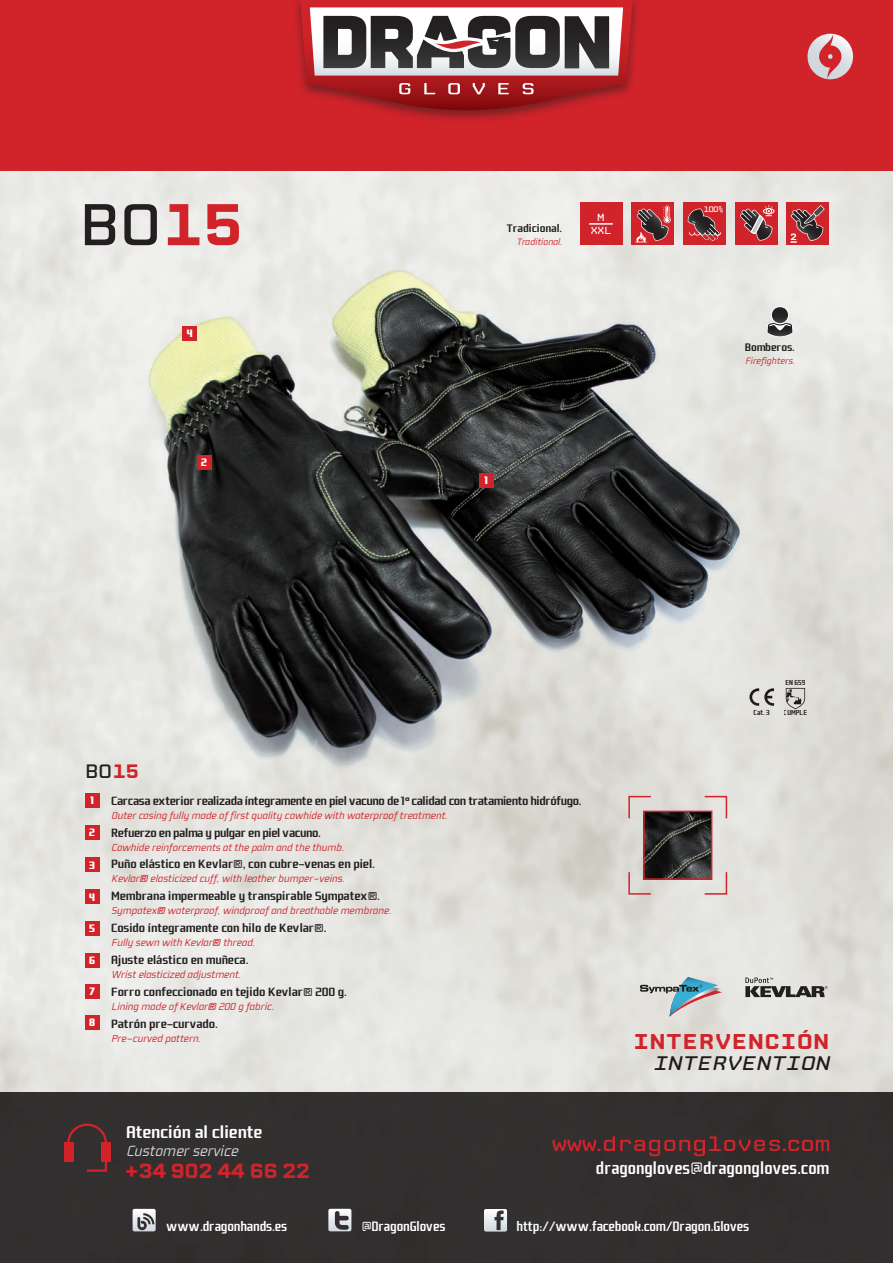
<style>
.page{position:relative;width:893px;height:1263px;background:#fff}
.page>*{position:absolute;margin:0;border:0;box-sizing:border-box;transform-origin:0 0}
.t1{font:60px "CP Mono v 07 Plain";color:#231f20;scale:1.05 1}
.t2{font:700 21.9px "CP Mono v 07";letter-spacing:.03em;color:#d1232a;scale:1.1 1}
.t3{font:700 21px "CP Mono v 07";letter-spacing:-.025em;color:#d1232a;scale:1.05 1}
.t4{font:italic 20.1px "CP Mono v 07 Plain";color:#231f20;scale:1.1 1}
.t5{font:19.8px "CP Mono v 07 Plain";color:#231f20;scale:1.05 1}
.t6{font:500 18.9px "Fragma";color:#fff}
.t7{font:500 18.9px "Fragma";color:#fff;scale:1.1 1}
.t8{font:italic 300 16.8px "Fragma";letter-spacing:-.01em;color:#cfd8dd;scale:1.1 1}
.t9{font:500 15px "Fragma";letter-spacing:-.01em;color:#fff}
.t10{font:500 13.2px "Fragma";letter-spacing:-.01em;color:#231f20;scale:1.1 1}
.t11{font:500 13.2px "Fragma";letter-spacing:-.03em;color:#231f20;scale:1.1 1}
.t12{font:500 12px "Fragma";letter-spacing:-.01em;color:#231f20;scale:1.1 1}
.t13{font:italic 300 11.55px "Fragma";letter-spacing:-.01em;color:#d1232a;scale:1.1 1}
.t14{font:900 11.55px "Fragma";color:#fff;scale:1.1 1}
.t15{font:italic 300 10.5px "Fragma";letter-spacing:-.01em;color:#d1232a;scale:1.1 1}
.t16{font:10.5px "CP Mono v 07 Plain";color:#fff}
.t17{font:9.15px "CP Mono v 07 Plain";color:#fff;scale:1.05 1}
.t18{font:8.1px "CP Mono v 07 Plain";color:#fff;scale:1.05 1}
.t19{font:500 7.95px "Fragma";color:#231f20}
.s1{font-family:"CP Mono v 07";font-weight:700;color:#d1232a}
</style>
<div class="page">
<img style="left:0;top:170px;width:893px;height:923px">
<div style="left:0;top:0;width:893px;height:170px;background:#d1232a"></div>
<svg style="left:807px;top:34px;width:46px;height:46px"></svg>
<div style="left:0;top:1093px;width:893px;height:170px;background:#332f2f"></div>
<div style="left:64px;top:1142px;width:9px;height:19px;background:#d1232a"></div>
<div style="left:101px;top:1142px;width:10px;height:19px;background:#d1232a"></div>
<svg style="left:66px;top:1123px;width:42px;height:49px"></svg>
<svg style="left:553px;top:1136px;width:276px;height:20px"></svg>
<svg style="left:328px;top:1209px;width:23px;height:22px"></svg>
<svg style="left:484px;top:1209px;width:23px;height:22px"></svg>
<svg style="left:133px;top:1209px;width:23px;height:22px"></svg>
<div style="left:291px;top:0;width:350px;height:123px;background:#231f20;opacity:.56"></div>
<svg style="left:300px;top:0;width:333px;height:110px;background:#9b5c5f"></svg>
<img style="left:83px;top:236px;width:662px;height:557px">
<div style="left:85px;top:794px;width:14px;height:14px;background:#d1232a"></div>
<div style="left:85px;top:825px;width:14px;height:14px;background:#d1232a"></div>
<div style="left:85px;top:858px;width:14px;height:14px;background:#d1232a"></div>
<div style="left:479px;top:473px;width:14px;height:14px;background:#d1232a"></div>
<div style="left:197px;top:455px;width:14px;height:14px;background:#d1232a"></div>
<svg style="left:745px;top:977px;width:82px;height:20px;background:#9a9896"></svg>
<svg style="left:640px;top:977px;width:82px;height:40px;background:#b4c1c4"></svg>
<svg style="left:767px;top:322px;width:26px;height:15px"></svg>
<svg style="left:771px;top:306px;width:18px;height:18px"></svg>
<svg style="left:772px;top:307px;width:16px;height:16px"></svg>
<div style="left:85px;top:890px;width:14px;height:14px;background:#d1232a"></div>
<div style="left:85px;top:921px;width:14px;height:14px;background:#d1232a"></div>
<div style="left:85px;top:954px;width:14px;height:14px;background:#d1232a"></div>
<div style="left:183px;top:327px;width:14px;height:14px;background:#d1232a"></div>
<div style="left:85px;top:984px;width:14px;height:14px;background:#d1232a"></div>
<div style="left:85px;top:1016px;width:14px;height:14px;background:#d1232a"></div>
<img style="left:646px;top:814px;width:63px;height:63px">
<div style="left:643px;top:811px;width:69px;height:69px;border:2px solid #d1232a"></div>
<svg style="left:703px;top:795px;width:25px;height:25px"></svg>
<svg style="left:628px;top:795px;width:24px;height:25px"></svg>
<svg style="left:628px;top:871px;width:24px;height:24px"></svg>
<svg style="left:703px;top:871px;width:25px;height:24px"></svg>
<div style="left:631px;top:203px;width:43px;height:42px;background:#d1232a"></div>
<svg style="left:635px;top:206px;width:36px;height:36px"></svg>
<div style="left:683px;top:203px;width:43px;height:42px;background:#d1232a"></div>
<svg style="left:688px;top:209px;width:33px;height:32px"></svg>
<div style="left:735px;top:203px;width:43px;height:42px;background:#d1232a"></div>
<div style="left:763px;top:208px;width:11px;height:6px;border:1px solid #fff;border-radius:50%"></div>
<svg style="left:740px;top:205px;width:33px;height:36px"></svg>
<div style="left:787px;top:203px;width:42px;height:42px;background:#d1232a"></div>
<svg style="left:791px;top:205px;width:34px;height:38px"></svg>
<div style="left:580px;top:203px;width:42px;height:42px;background:#d1232a"></div>
<hr style="left:590px;top:223px;width:22px;height:2px;background:#fff">
<svg style="left:749px;top:688px;width:25px;height:18px"></svg>
<svg style="left:786px;top:688px;width:19px;height:21px"></svg>
<p class="t1" style="left:79px;top:191px;width:157px">BO<span class="s1">15</span></p>
<p class="t14" style="left:187px;top:327px;width:7px">4</p>
<p class="t14" style="left:201px;top:455px;width:7px">2</p>
<p class="t16" style="left:598px;top:212px;width:8px">M</p>
<p class="t12" style="left:507px;top:222px;width:52px">Tradicional.</p>
<p class="t16" style="left:591px;top:224px;width:22px">XXL</p>
<p class="t15" style="left:516px;top:237px;width:43px">Traditional.</p>
<p class="t14" style="left:484px;top:473px;width:5px">1</p>
<p class="t18" style="left:703px;top:205px;width:21px">100%</p>
<p class="t17" style="left:791px;top:232px;width:7px">2</p>
<p class="t12" style="left:745px;top:341px;width:47px">Bomberos.</p>
<p class="t15" style="left:745px;top:355px;width:47px">Firefighters.</p>
<p class="t5" style="left:85px;top:760px;width:53px">BO<span class="s1">15</span></p>
<p class="t14" style="left:90px;top:794px;width:5px">1</p>
<p class="t14" style="left:89px;top:826px;width:7px">2</p>
<p class="t14" style="left:89px;top:858px;width:7px">3</p>
<p class="t14" style="left:89px;top:890px;width:7px">4</p>
<p class="t14" style="left:89px;top:922px;width:7px">5</p>
<p class="t14" style="left:89px;top:954px;width:7px">6</p>
<p class="t14" style="left:89px;top:985px;width:6px">7</p>
<p class="t14" style="left:89px;top:1016px;width:7px">8</p>
<p class="t11" style="left:111px;top:793px;width:429px">Carcasa exterior realizada íntegramente en piel vacuno de 1ª calidad con tratamiento hidrófugo.</p>
<p class="t13" style="left:111px;top:809px;width:307px">Outer casing fully made of first quality cowhide with waterproof treatment.</p>
<p class="t11" style="left:111px;top:825px;width:192px">Refuerzo en palma y pulgar en piel vacuno.</p>
<p class="t13" style="left:111px;top:841px;width:213px">Cowhide reinforcements at the palm and the thumb.</p>
<p class="t10" style="left:111px;top:857px;width:241px">Puño elástico en Kevlar®, con cubre-venas en piel.</p>
<p class="t13" style="left:111px;top:873px;width:214px">Kevlar® elasticized cuff, with leather bumper-veins.</p>
<p class="t10" style="left:111px;top:889px;width:246px">Membrana impermeable y transpirable Sympatex®.</p>
<p class="t13" style="left:111px;top:905px;width:256px">Sympatex® waterproof, windproof and breathable membrane.</p>
<p class="t10" style="left:111px;top:921px;width:197px">Cosido íntegramente con hilo de Kevlar®.</p>
<p class="t13" style="left:111px;top:937px;width:132px">Fully sewn with Kevlar® thread.</p>
<p class="t10" style="left:111px;top:953px;width:126px">Ajuste elástico en muñeca.</p>
<p class="t13" style="left:111px;top:969px;width:119px">Wrist elasticized adjustment.</p>
<p class="t10" style="left:111px;top:985px;width:216px">Forro confeccionado en tejido Kevlar® 200 g.</p>
<p class="t13" style="left:111px;top:1001px;width:149px">Lining made of Kevlar® 200 g fabric.</p>
<p class="t10" style="left:111px;top:1017px;width:99px">Patrón pre-curvado.</p>
<p class="t13" style="left:111px;top:1033px;width:83px">Pre-curved pattern.</p>
<p class="t19" style="left:785px;top:679px;width:22px">EN 659</p>
<p class="t19" style="left:754px;top:708px;width:18px">Cat. 3</p>
<p class="t19" style="left:784px;top:708px;width:25px">CUMPLE</p>
<p class="t2" style="left:633px;top:1029px;width:179px">INTERVENCIÓN</p>
<h3 class="t4" style="left:652px;top:1052px;width:167px">INTERVENTION</h3>
<h3 class="t7" style="left:126px;top:1122px;width:125px">Atención al cliente</h3>
<h3 class="t8" style="left:126px;top:1142px;width:103px">Customer service</h3>
<h3 class="t3" style="left:125px;top:1159px;width:178px">+34 902 44 66 22</h3>
<h3 class="t6" style="left:596px;top:1159px;width:235px">dragongloves@dragongloves.com</h3>
<p class="t9" style="left:167px;top:1219px;width:122px">www.dragonhands.es</p>
<p class="t9" style="left:362px;top:1219px;width:85px">@DragonGloves</p>
<p class="t9" style="left:517px;top:1218px;width:234px">http://www.facebook.com/Dragon.Gloves</p>
</div>
